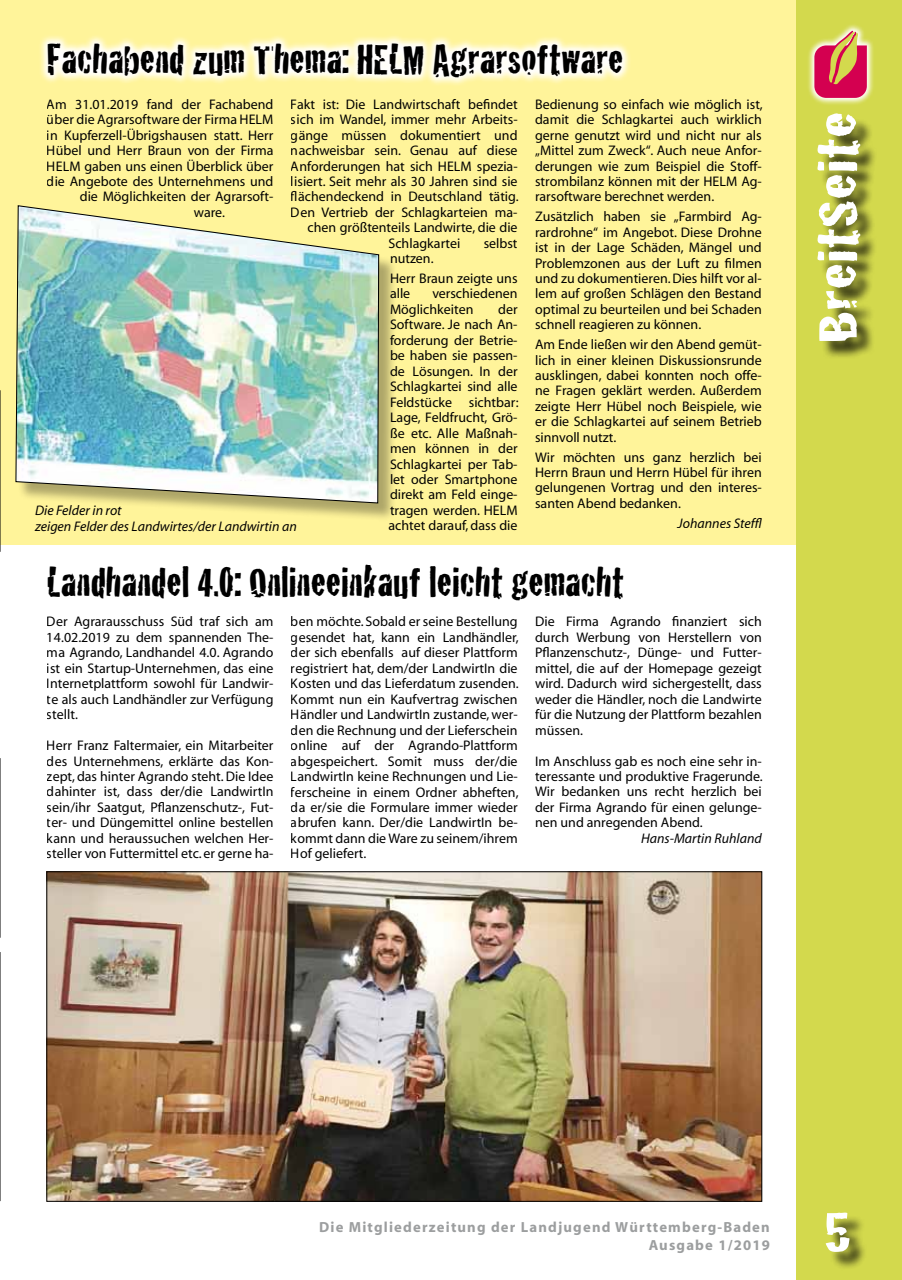
<style>
.page{position:relative;width:902px;height:1280px;background:#fff}
.page>*{position:absolute;margin:0;border:0;box-sizing:border-box;transform-origin:0 0}
.t1{font:58.5px "Cracked";color:#fff;scale:1.3 1}
.t2{font:43.5px "Cracked";color:#000}
.t3{font:700 14.7px/17.5px "Myriad";letter-spacing:.08em;color:#9c9e9f;text-align:right}
.t4{font:13.95px/15.5px "Myriad";color:#000;text-align:justify}
.t5{font:italic 13.95px/15.5px "Myriad";color:#000}
</style>
<div class="page">
<div style="left:0;top:0;width:796px;height:545px;background:#fff49a"></div>
<hr style="left:0;top:102px;width:1px;height:1178px;background:#ceebf9">
<div style="left:796px;top:0;width:105px;height:1280px;background:#d3d94d"></div>
<div style="left:828px;top:1215px;width:39px;height:55px;background:#000;opacity:.75"></div>
<svg style="left:808px;top:25px;width:65px;height:80px"></svg>
<svg style="left:814px;top:31px;width:52px;height:67px"></svg>
<div style="left:820px;top:116px;width:58px;height:243px;background:#000;opacity:.75"></div>
<svg style="left:40px;top:36px;width:590px;height:49px"></svg>
<svg style="left:0;top:758px;width:1px;height:179px"></svg>
<svg style="left:0;top:952px;width:1px;height:249px"></svg>
<svg style="left:0;top:390px;width:1px;height:162px"></svg>
<img style="left:48px;top:873px;width:712px;height:326px">
<div style="left:18px;top:208px;width:380px;height:314px;background:#000;opacity:.32"></div>
<img style="left:15px;top:205px;width:364px;height:299px">
<h2 class="t2" style="left:47px;top:24px;width:578px">Fachabend zum Thema: HELM Agrarsoftware</h2>
<p class="t4" style="left:47px;top:97px;width:228px">Am 31.01.2019 fand der Fachabend</p>
<p class="t4" style="left:47px;top:112px;width:228px">über die Agrarsoftware der Firma HELM</p>
<p class="t4" style="left:47px;top:128px;width:228px">in Kupferzell-Übrigshausen statt. Herr</p>
<p class="t4" style="left:47px;top:143px;width:228px">Hübel und Herr Braun von der Firma</p>
<p class="t4" style="left:47px;top:159px;width:228px">HELM gaben uns einen Überblick über</p>
<p class="t4" style="left:47px;top:174px;width:228px">die Angebote des Unternehmens und</p>
<p class="t4" style="left:80px;top:190px;width:195px">die Möglichkeiten der Agrarsoft-</p>
<p class="t4" style="left:194px;top:205px;width:33px">ware.</p>
<p class="t4" style="left:291px;top:97px;width:228px">Fakt ist: Die Landwirtschaft befindet</p>
<p class="t4" style="left:291px;top:112px;width:228px">sich im Wandel, immer mehr Arbeits-</p>
<p class="t4" style="left:291px;top:128px;width:228px">gänge müssen dokumentiert und</p>
<p class="t4" style="left:291px;top:143px;width:228px">nachweisbar sein. Genau auf diese</p>
<p class="t4" style="left:291px;top:159px;width:228px">Anforderungen hat sich HELM spezia-</p>
<p class="t4" style="left:291px;top:174px;width:228px">lisiert. Seit mehr als 30 Jahren sind sie</p>
<p class="t4" style="left:291px;top:190px;width:229px">flächendeckend in Deutschland tätig.</p>
<p class="t4" style="left:291px;top:205px;width:228px">Den Vertrieb der Schlagkarteien ma-</p>
<p class="t4" style="left:307px;top:221px;width:211px">chen größtenteils Landwirte, die die</p>
<p class="t4" style="left:388px;top:236px;width:73px">Schlagkartei</p>
<p class="t4" style="left:483px;top:236px;width:35px">selbst</p>
<p class="t4" style="left:390px;top:249px;width:129px;line-height:19.6px">nutzen.<br>Herr Braun zeigte uns</p>
<p class="t4" style="left:390px;top:287px;width:22px">alle</p>
<p class="t4" style="left:390px;top:287px;width:129px;text-indent:42px">verschiedenen<br>Möglichkeiten</p>
<p class="t4" style="left:388px;top:302px;width:131px;text-indent:110px">der Software. Je nach An&shy;forderung der Betrie&shy;be haben sie passen&shy;de Lösungen. In der Schlagkartei sind alle Feldstücke sichtbar:<br>Lage, Feldfrucht, Grö&shy;ße etc. Alle Maßnah&shy;men können in der Schlagkartei per Tab&shy;let oder Smartphone direkt am Feld einge&shy;tragen werden. HELM achtet darauf, dass die</p>
<p class="t5" style="left:35px;top:504px;width:263px">Die Felder in rot<br>zeigen Felder des Landwirtes/der Landwirtin an</p>
<p class="t4" style="left:535px;top:97px;width:229px">Bedienung so einfach wie möglich ist, damit die Schlagkartei auch wirklich gerne genutzt wird und nicht nur als „Mittel zum Zweck“. Auch neue Anfor&shy;derungen wie zum Beispiel die Stoff&shy;strombilanz können mit der HELM Ag&shy;rarsoftware berechnet werden.</p>
<p class="t4" style="left:535px;top:209px;width:228px">Zusätzlich haben sie „Farmbird Ag&shy;rardrohne“ im Angebot. Diese Drohne ist in der Lage Schäden, Mängel und Problemzonen aus der Luft zu filmen und zu dokumentieren. Dies hilft vor al&shy;lem auf großen Schlägen den Bestand optimal zu beurteilen und bei Schaden schnell reagieren zu können.</p>
<p class="t4" style="left:535px;top:337px;width:228px">Am Ende ließen wir den Abend gemüt&shy;lich in einer kleinen Diskussionsrunde ausklingen, dabei konnten noch offe&shy;ne Fragen geklärt werden. Außerdem zeigte Herr Hübel noch Beispiele, wie er die Schlagkartei auf seinem Betrieb sinnvoll nutzt.</p>
<p class="t4" style="left:535px;top:450px;width:228px">Wir möchten uns ganz herzlich bei Herrn Braun und Herrn Hübel für ihren gelungenen Vortrag und den interes&shy;santen Abend bedanken.</p>
<p class="t5" style="left:677px;top:516px;width:86px">Johannes Steffl</p>
<h2 class="t2" style="left:47px;top:547px;width:578px">Landhandel 4.0: Onlineeinkauf leicht gemacht</h2>
<p class="t4" style="left:47px;top:615px;width:228px">Der Agrarausschuss Süd traf sich am 14.02.2019 zu dem spannenden The&shy;ma Agrando, Landhandel 4.0. Agrando ist ein Startup-Unternehmen, das eine Internetplattform sowohl für Landwir&shy;te als auch Landhändler zur Verfügung stellt.</p>
<p class="t4" style="left:47px;top:738px;width:228px">Herr Franz Faltermaier, ein Mitarbeiter des Unternehmens, erklärte das Kon&shy;zept, das hinter Agrando steht. Die Idee dahinter ist, dass der/die LandwirtIn sein/ihr Saatgut, Pflanzenschutz-, Fut&shy;ter- und Düngemittel online bestellen kann und heraussuchen welchen Her&shy;steller von Futtermittel etc. er gerne ha-</p>
<p class="t4" style="left:291px;top:615px;width:229px">ben möchte. Sobald er seine Bestellung gesendet hat, kann ein Landhändler, der sich ebenfalls auf dieser Plattform registriert hat, dem/der LandwirtIn die Kosten und das Lieferdatum zusenden.<br>Kommt nun ein Kaufvertrag zwischen Händler und LandwirtIn zustande, wer&shy;den die Rechnung und der Lieferschein online auf der Agrando-Plattform abgespeichert. Somit muss der/die LandwirtIn keine Rechnungen und Lie&shy;ferscheine in einem Ordner abheften, da er/sie die Formulare immer wieder abrufen kann. Der/die LandwirtIn be&shy;kommt dann die Ware zu seinem/ihrem Hof geliefert.</p>
<p class="t4" style="left:535px;top:615px;width:228px">Die Firma Agrando finanziert sich durch Werbung von Herstellern von Pflanzenschutz-, Dünge- und Futter&shy;mittel, die auf der Homepage gezeigt wird. Dadurch wird sichergestellt, dass weder die Händler, noch die Landwirte für die Nutzung der Plattform bezahlen müssen.</p>
<p class="t4" style="left:535px;top:754px;width:229px">Im Anschluss gab es noch eine sehr in&shy;teressante und produktive Fragerunde.<br>Wir bedanken uns recht herzlich bei der Firma Agrando für einen gelunge&shy;nen und anregenden Abend.</p>
<p class="t5" style="left:641px;top:831px;width:122px">Hans-Martin Ruhland</p>
<h1 class="t1" style="left:791px;top:343px;width:180px;rotate:-90deg">BreitSeite</h1>
<p class="t3" style="left:319px;top:1219px;width:452px">Die Mitgliederzeitung der Landjugend Württemberg-Baden<br>Ausgabe 1/2019</p>
<h1 class="t1" style="left:823px;top:1185px;width:23px">5</h1>
</div>
